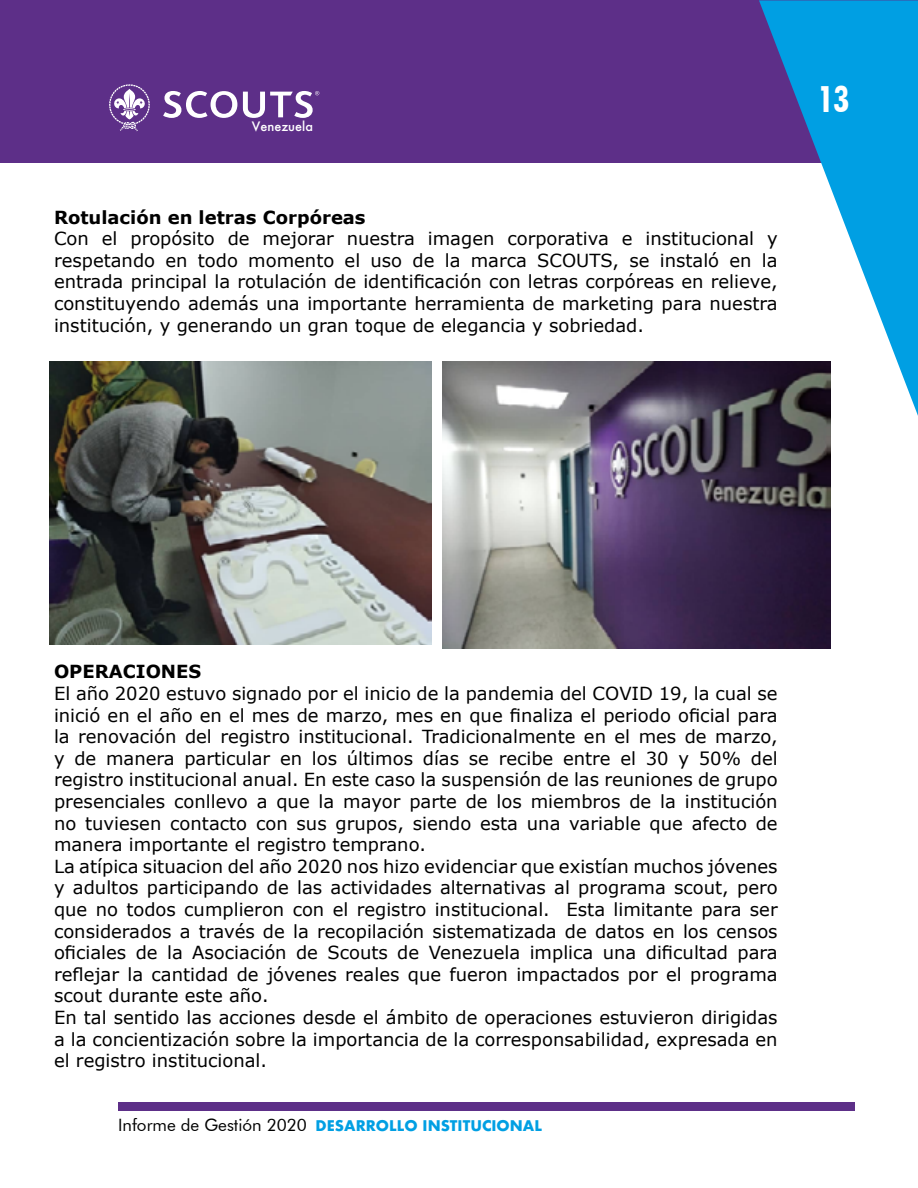
<style>
.page{position:relative;width:918px;height:1188px;background:#fff}
.page>*{position:absolute;margin:0;border:0;box-sizing:border-box;transform-origin:0 0}
.t1{font:700 condensed 36px "Futura BT";color:#fff}
.t2{font:18px/21.6px "Verdana";color:#000;text-align:justify}
.t3{font:700 18px "Verdana";color:#000}
.t4{font:700 14.4px "Futura";color:#009fe3}
.t5{font:500 12.75px "Futura";color:#fff}
.s1{font-family:"Futura BT";font-weight:400;font-size:17.1px;color:#000}
</style>
<div class="page">
<div style="left:0;top:0;width:918px;height:163px;background:#5d2f88"></div>
<svg style="left:759px;top:0;width:159px;height:416px;fill:#009fe3"></svg>
<svg style="left:109px;top:84px;width:41px;height:47px"></svg>
<svg style="left:163px;top:91px;width:74px;height:27px"></svg>
<svg style="left:243px;top:91px;width:76px;height:27px"></svg>
<div style="left:118px;top:1102px;width:737px;height:9px;background:#5d2f88"></div>
<img style="left:50px;top:361px;width:382px;height:283px">
<img style="left:443px;top:361px;width:388px;height:287px">
<p class="t5" style="left:252px;top:117px;width:63px">Venezuela</p>
<p class="t3" style="left:54px;top:205px;width:313px">Rotulación en letras Corpóreas</p>
<p class="t2" style="left:54px;top:228px;width:725px">Con el propósito de mejorar nuestra imagen corporativa e institucional y respetando en todo momento el uso de la marca SCOUTS, se instaló en la entrada principal la rotulación de identificación con letras corpóreas en relieve, constituyendo además una importante herramienta de marketing para nuestra institución, y generando un gran toque de elegancia y sobriedad.</p>
<h1 class="t1" style="left:818px;top:77px;width:33px">13</h1>
<p class="t3" style="left:54px;top:660px;width:149px">OPERACIONES</p>
<p class="t2" style="left:54px;top:683px;width:725px;text-align:left">El año 2020 estuvo signado por el inicio de la pandemia del COVID 19, la cual se inició en el año en el mes de marzo, mes en que finaliza el periodo oficial para la renovación del registro institucional. Tradicionalmente en el mes de marzo, y de manera particular en los últimos días se recibe entre el 30 y 50% del registro institucional anual. En este caso la suspensión de las reuniones de grupo presenciales conllevo a que la mayor parte de los miembros de la institución no tuviesen contacto con sus grupos, siendo esta una variable que afecto de manera importante el registro temprano.<br>La atípica situacion del año 2020 nos hizo evidenciar que existían muchos jóvenes y adultos participando de las actividades alternativas al programa scout, pero que no todos cumplieron con el registro institucional. Esta limitante para ser considerados a través de la recopilación sistematizada de datos en los censos oficiales de la Asociación de Scouts de Venezuela implica una dificultad para reflejar la cantidad de jóvenes reales que fueron impactados por el programa scout durante este año.<br>En tal sentido las acciones desde el ámbito de operaciones estuvieron dirigidas a la concientización sobre la importancia de la corresponsabilidad, expresada en el registro institucional.</p>
<p class="t4" style="left:118px;top:1115px;width:425px"><span class="s1">Informe de Gestión 2020</span> DESARROLLO INSTITUCIONAL</p>
</div>
